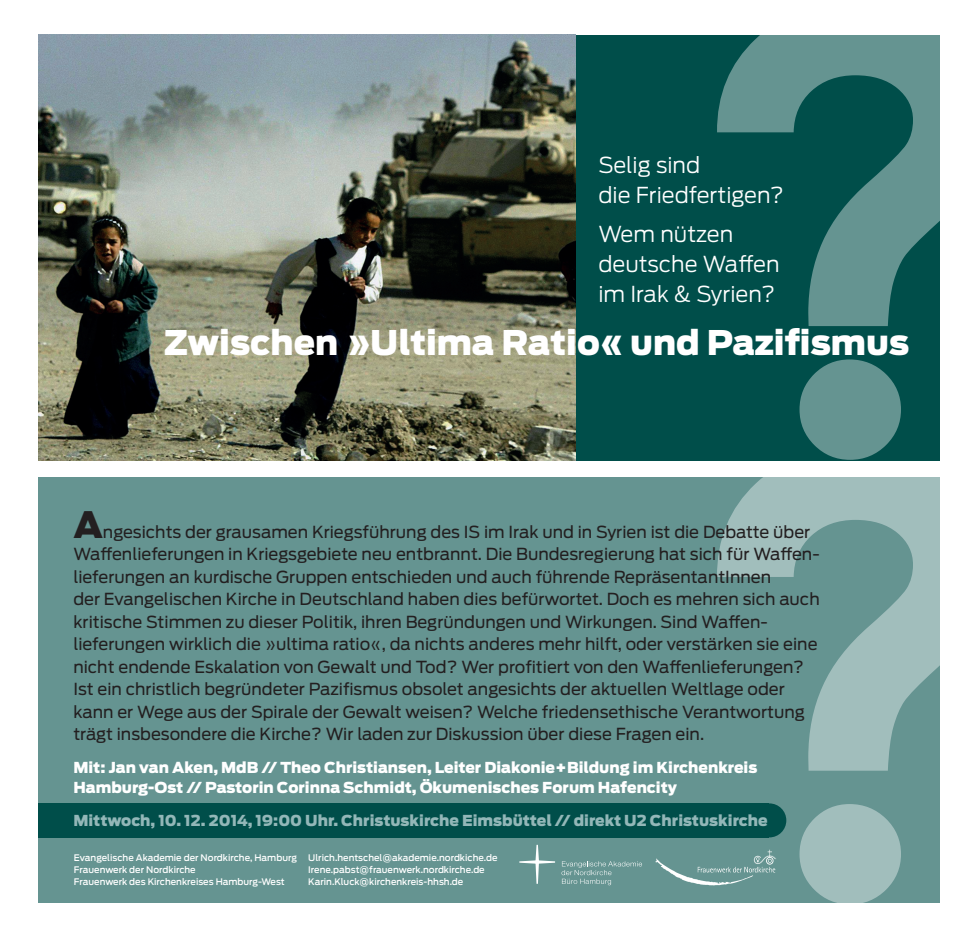
<style>
.page{position:relative;width:978px;height:936px;background:#fff}
.page>*{position:absolute;margin:0;border:0;box-sizing:border-box;transform-origin:0 0}
.t1{font:700 598.95px "Century Gothic";color:#fff}
.t2{font:900 33.75px "Antenna";color:#fff}
.t3{font:300 21.9px/30px "Antenna";color:#fff}
.t4{font:16.5px/22.5px "Antenna";color:#231f20}
.t5{font:900 15px/19.5px "Antenna";color:#fff}
.t6{font:900 15px "Antenna";color:#93b7b8}
.t7{font:500 9px/12px "Antenna";color:#fff}
.s1{font-weight:900;font-size:36px}
</style>
<div class="page">
<div style="left:38px;top:477px;width:902px;height:425px;background:#659491"></div>
<div style="left:38px;top:35px;width:902px;height:425px;background:#004e4a"></div>
<img style="left:38px;top:35px;width:538px;height:425px">
<div style="left:38px;top:803px;width:731px;height:34px;background:#004e4a"></div>
<div style="left:752px;top:803px;width:34px;height:34px;background:#004e4a;border-radius:50%"></div>
<svg style="left:519px;top:844px;width:36px;height:39px"></svg>
<svg style="left:562px;top:861px;width:80px;height:24px"></svg>
<img style="left:654px;top:837px;width:122px;height:49px">
<h1 class="t1" style="left:688px;top:-143px;width:337px">?</h1>
<h3 class="t3" style="left:598px;top:150px;width:187px">Selig sind<br>die Friedfertigen?</h3>
<h3 class="t3" style="left:598px;top:219px;width:183px">Wem nützen deutsche Waffen</h3>
<h3 class="t3" style="left:598px;top:279px;width:179px">im Irak &amp; Syrien?</h3>
<h2 class="t2" style="left:164px;top:322px;width:747px">Zwischen »Ultima Ratio« und Pazifismus</h2>
<h1 class="t1" style="left:688px;top:302px;width:337px">?</h1>
<p class="t4" style="left:73px;top:520px;width:748px"><span class="s1">A</span>ngesichts der grausamen Kriegsführung des IS im Irak und in Syrien ist die Debatte über Waffenlieferungen in Kriegsgebiete neu entbrannt. Die Bundesregierung hat sich für Waffen&shy;lieferungen an kurdische Gruppen entschieden und auch führende RepräsentantInnen<br>der Evangelischen Kirche in Deutschland haben dies befürwortet. Doch es mehren sich auch kritische Stimmen zu dieser Politik, ihren Begründungen und Wirkungen. Sind Waffen&shy;lieferungen wirklich die »ultima ratio«, da nichts anderes mehr hilft, oder verstärken sie eine nicht endende Eskalation von Gewalt und Tod? Wer profitiert von den Waffenlieferungen?<br>Ist ein christlich begründeter Pazifismus obsolet angesichts der aktuellen Weltlage oder kann er Wege aus der Spirale der Gewalt weisen? Welche friedensethische Verantwortung trägt insbesondere die Kirche? Wir laden zur Diskussion über diese Fragen ein.</p>
<p class="t5" style="left:73px;top:758px;width:686px">Mit: Jan van Aken, MdB // Theo Christiansen, Leiter Diakonie+Bildung im Kirchenkreis<br>Hamburg-Ost // Pastorin Corinna Schmidt, Ökumenisches Forum Hafencity</p>
<p class="t6" style="left:73px;top:811px;width:696px">Mittwoch, 10. 12. 2014, 19:00 Uhr. Christuskirche Eimsbüttel // direkt U2 Christuskirche</p>
<p class="t7" style="left:74px;top:852px;width:224px">Evangelische Akademie der Nordkirche, Hamburg<br>Frauenwerk der Nordkirche<br>Frauenwerk des Kirchenkreises Hamburg-West</p>
<p class="t7" style="left:308px;top:852px;width:191px">Ulrich.hentschel@akademie.nordkiche.de<br>Irene.pabst@frauenwerk.nordkirche.de<br>Karin.Kluck@kirchenkreis-hhsh.de</p>
</div>
